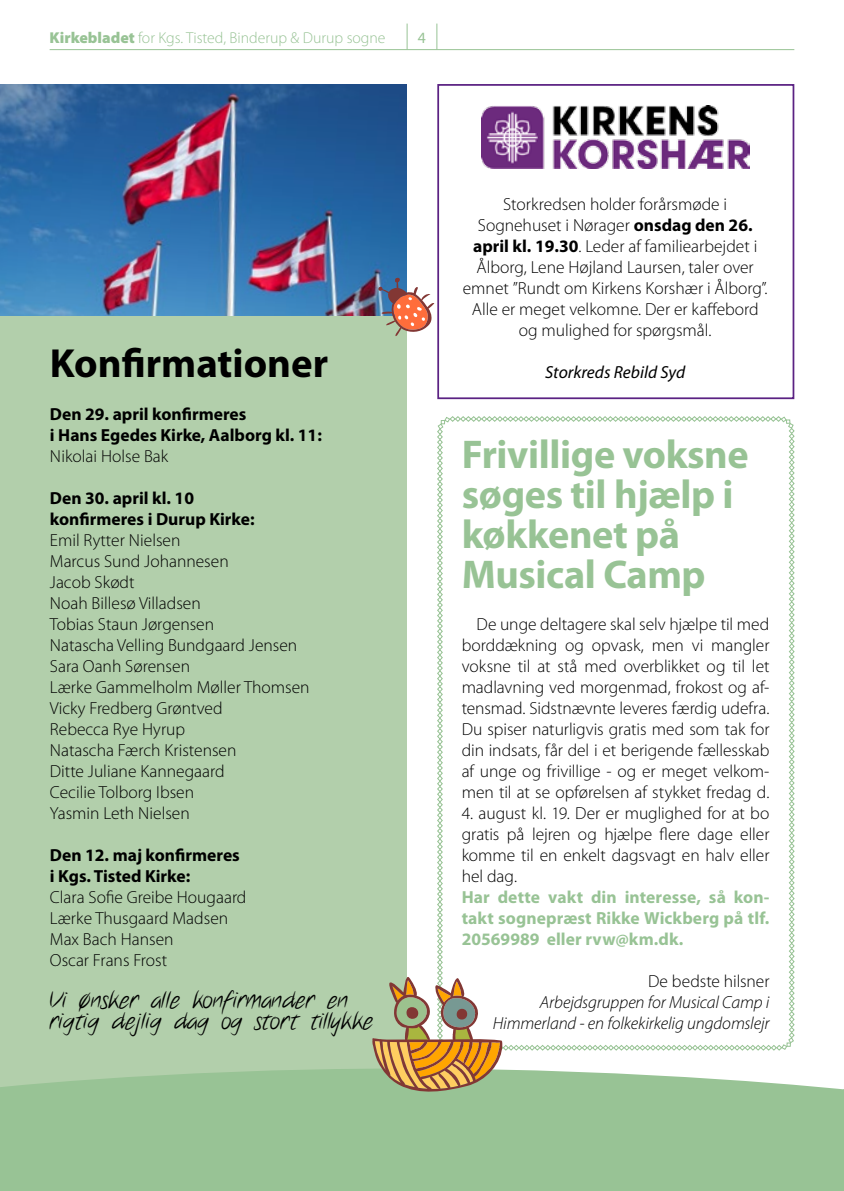
<style>
.page{position:relative;width:844px;height:1191px;background:#fff}
.page>*{position:absolute;margin:0;border:0;box-sizing:border-box;transform-origin:0 0}
.t1{font:700 40.77px "Myriad Pro";color:#000}
.t2{font:700 40.25px/40.2px "Myriad Pro";letter-spacing:-.01em;color:#98c395}
.t3{font:24.5px/21px "Notethis";color:#000}
.t4{font:300 17.5px/21px "Myriad Pro";color:#000;text-align:justify}
.t5{font:700 17.5px/21px "Myriad Pro";color:#000}
.t6{font:700 17.5px/21px "Myriad Pro";letter-spacing:.005em;color:#98c395;text-align:justify}
.t7{font:italic 300 17.5px/21px "Myriad Pro";letter-spacing:-.005em;color:#000;text-align:right}
.t8{font:italic 17.5px "Myriad Pro";color:#000}
.t9{font:300 15.75px "Myriad Pro";color:#98c395}
.t10{font:15.75px "Myriad Pro";color:#98c395}
.s1{font-weight:900}
.s2{font-weight:700}
</style>
<div class="page">
<svg style="left:406px;top:24px;width:1px;height:25px"></svg>
<svg style="left:436px;top:24px;width:1px;height:25px"></svg>
<div style="left:0;top:84px;width:406px;height:1107px;background:#b2cfab"></div>
<div style="left:0;top:1069px;width:842px;height:122px;background:#98c395"></div>
<svg style="left:842px;top:1089px;width:2px;height:102px"></svg>
<hr style="left:50px;top:49px;width:744px;height:1px;background:#98c395">
<img style="left:0;top:84px;width:406px;height:231px">
<img style="left:481px;top:105px;width:268px;height:63px">
<svg style="left:378px;top:277px;width:56px;height:59px"></svg>
<div style="left:437px;top:84px;width:357px;height:315px;border:2px solid #5b2283"></div>
<svg style="left:372px;top:416px;width:422px;height:679px"></svg>
<p class="t9" style="left:50px;top:28px;width:337px"><span class="s1">Kirkebladet</span> for Kgs. Tisted, Binderup &amp; Durup sogne</p>
<p class="t10" style="left:418px;top:28px;width:10px">4</p>
<h1 class="t1" style="left:50px;top:337px;width:280px">Konfirmationer</h1>
<p class="t5" style="left:50px;top:403px;width:273px">Den 29. april konfirmeres<br>i Hans Egedes Kirke, Aalborg kl. 11:</p>
<p class="t4" style="left:50px;top:446px;width:120px">Nikolai Holse Bak</p>
<p class="t5" style="left:50px;top:487px;width:206px">Den 30. april kl. 10 konfirmeres i Durup Kirke:</p>
<p class="t4" style="left:50px;top:530px;width:261px;text-align:left">Emil Rytter Nielsen<br>Marcus Sund Johannesen<br>Jacob Skødt<br>Noah Billesø Villadsen<br>Tobias Staun Jørgensen<br>Natascha Velling Bundgaard Jensen<br>Sara Oanh Sørensen<br>Lærke Gammelholm Møller Thomsen<br>Vicky Fredberg Grøntved<br>Rebecca Rye Hyrup<br>Natascha Færch Kristensen<br>Ditte Juliane Kannegaard<br>Cecilie Tolborg Ibsen<br>Yasmin Leth Nielsen</p>
<p class="t5" style="left:50px;top:844px;width:191px">Den 12. maj konfirmeres i Kgs. Tisted Kirke:</p>
<p class="t4" style="left:50px;top:887px;width:198px;text-align:left">Clara Sofie Greibe Hougaard<br>Lærke Thusgaard Madsen<br>Max Bach Hansen<br>Oscar Frans Frost</p>
<h3 class="t3" style="left:50px;top:990px;width:325px">Vi ønsker alle konfirmander en rigtig dejlig dag og stort tillykke</h3>
<p class="t4" style="left:462px;top:194px;width:306px;text-align:center">Storkredsen holder forårsmøde i Sognehuset i Nørager <span class="s2">onsdag den 26. april kl. 19.30</span>. Leder af familiearbejdet i Ålborg, Lene Højland Laursen, taler over emnet ”Rundt om Kirkens Korshær i Ålborg”.<br>Alle er meget velkomne. Der er kaffebord og mulighed for spørgsmål.</p>
<p class="t8" style="left:545px;top:361px;width:142px">Storkreds Rebild Syd</p>
<h2 class="t2" style="left:461px;top:432px;width:288px">Frivillige voksne søges til hjælp i køkkenet på<br>Musical Camp</h2>
<p class="t4" style="left:461px;top:614px;width:309px;text-indent:15px">De unge deltagere skal selv hjælpe til med borddækning og opvask, men vi mangler voksne til at stå med overblikket og til let madlavning ved morgenmad, frokost og af&shy;tensmad. Sidstnævnte leveres færdig udefra.<br>Du spiser naturligvis gratis med som tak for din indsats, får del i et berigende fællesskab af unge og frivillige - og er meget velkom&shy;men til at se opførelsen af stykket fredag d.</p>
<p class="t4" style="left:461px;top:803px;width:309px">4. august kl. 19. Der er muglighed for at bo gratis på lejren og hjælpe flere dage eller komme til en enkelt dagsvagt en halv eller hel dag.</p>
<p class="t6" style="left:461px;top:886px;width:309px">Har dette vakt din interesse, så kon&shy;takt sognepræst Rikke Wickberg på tlf.<br>20569989 eller rvw@km.dk.</p>
<p class="t4" style="left:648px;top:971px;width:123px">De bedste hilsner</p>
<p class="t7" style="left:492px;top:992px;width:278px">Arbejdsgruppen for Musical Camp i<br>Himmerland - en folkekirkelig ungdomslejr</p>
</div>
